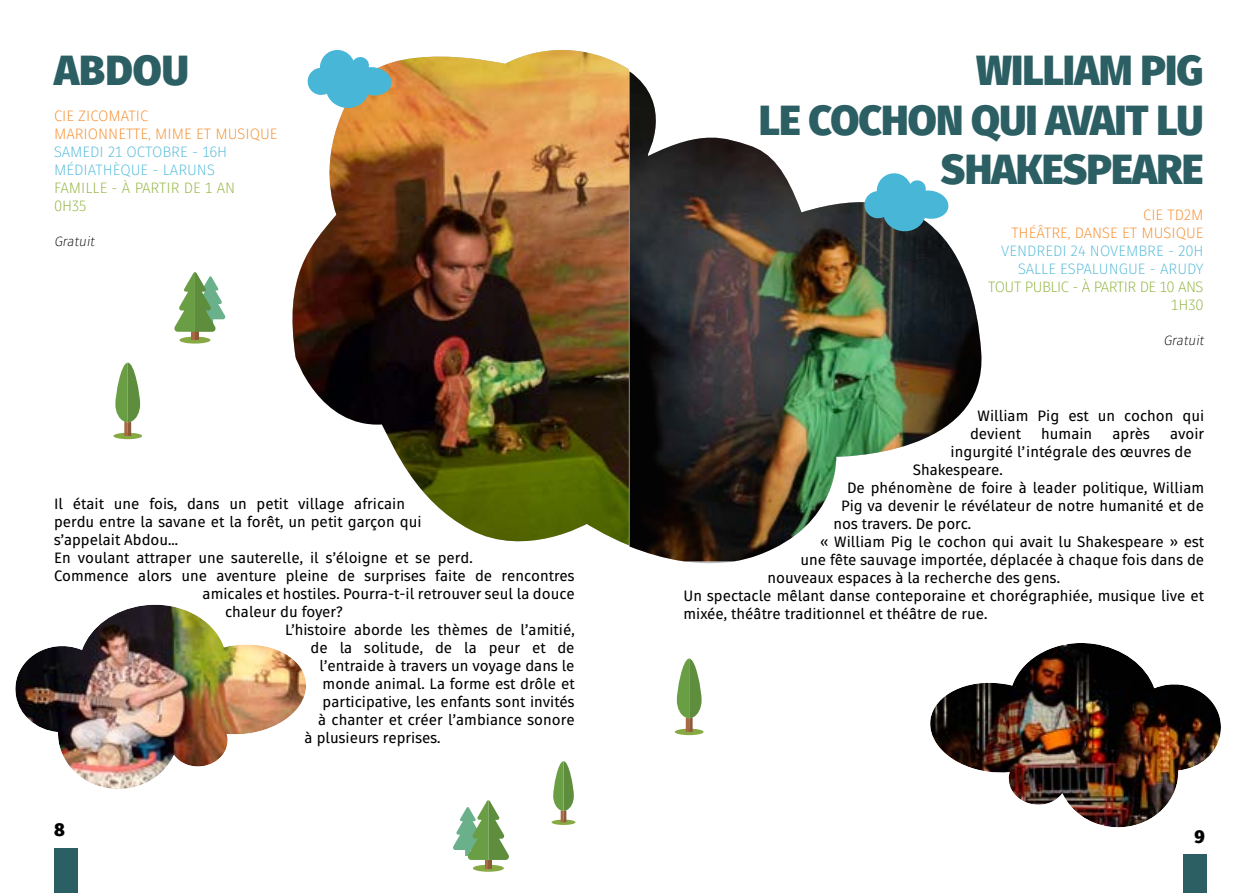
<style>
.page{position:relative;width:1259px;height:893px;background:#fff}
.page>*{position:absolute;margin:0;border:0;box-sizing:border-box;transform-origin:0 0}
.t1{font:900 42px/49.5px "Fuse";letter-spacing:-.02em;color:#2b5f64;text-align:right}
.t2{font:900 18px "Fuse";color:#000}
.t3{font:15px/18px "Fuse";color:#000}
.t4{font:300 15px/18px "Fuse";color:#48b6d7}
.t5{font:300 15px/18px "Fuse";color:#f6861f}
.t6{font:300 15px/18px "Fuse";letter-spacing:-.02em;color:#8baf33;text-align:right}
.t7{font:300 15px/18px "Fuse";color:#8baf33}
.t8{font:italic 300 13.5px "Fuse";color:#000}
</style>
<div class="page">
<div style="left:1182px;top:855px;width:24px;height:38px;background:#2b5f64"></div>
<div style="left:54px;top:848px;width:24px;height:45px;background:#2b5f64"></div>
<img style="left:292px;top:50px;width:337px;height:496px">
<div style="left:179px;top:337px;width:31px;height:7px;background:#87a944;border-radius:50%"></div>
<svg style="left:174px;top:272px;width:52px;height:68px"></svg>
<div style="left:113px;top:433px;width:29px;height:6px;background:#87a944;border-radius:50%"></div>
<svg style="left:115px;top:363px;width:25px;height:73px"></svg>
<svg style="left:307px;top:50px;width:85px;height:59px"></svg>
<svg style="left:473px;top:865px;width:31px;height:7px"></svg>
<svg style="left:453px;top:800px;width:56px;height:68px"></svg>
<svg style="left:551px;top:820px;width:24px;height:5px"></svg>
<svg style="left:553px;top:761px;width:21px;height:61px"></svg>
<img style="left:15px;top:604px;width:291px;height:185px">
<img style="left:629px;top:71px;width:353px;height:490px">
<div style="left:675px;top:729px;width:28px;height:6px;background:#87a944;border-radius:50%"></div>
<svg style="left:677px;top:659px;width:24px;height:73px"></svg>
<svg style="left:863px;top:172px;width:86px;height:61px"></svg>
<img style="left:930px;top:643px;width:291px;height:185px">
<h1 class="t1" style="left:54px;top:46px;width:79px">ABDOU</h1>
<p class="t5" style="left:54px;top:107px;width:225px">CIE ZICOMATIC<br>MARIONNETTE, MIME ET MUSIQUE</p>
<p class="t4" style="left:54px;top:143px;width:175px">SAMEDI 21 OCTOBRE - 16H<br>M ÉDIATHÈQUE - LARUNS</p>
<p class="t7" style="left:54px;top:179px;width:183px">FAMILLE - À PARTIR DE 1 AN<br>0H35</p>
<p class="t8" style="left:54px;top:233px;width:42px">Gratuit</p>
<p class="t3" style="left:54px;top:495px;width:352px">Il était une fois, dans un petit village africain</p>
<p class="t3" style="left:54px;top:513px;width:369px">perdu entre la savane et la forêt, un petit garçon qui</p>
<p class="t3" style="left:54px;top:531px;width:125px">s’appelait Abdou...</p>
<p class="t3" style="left:54px;top:549px;width:420px">En voulant attraper une sauterelle, il s’éloigne et se perd.</p>
<p class="t3" style="left:54px;top:567px;width:522px">Commence alors une aventure pleine de surprises faite de rencontres</p>
<p class="t3" style="left:202px;top:585px;width:374px">amicales et hostiles. Pourra-t-il retrouver seul la douce</p>
<p class="t3" style="left:225px;top:603px;width:119px">chaleur du foyer?</p>
<p class="t3" style="left:285px;top:621px;width:291px">L’histoire aborde les thèmes de l’amitié,</p>
<p class="t3" style="left:310px;top:639px;width:265px">de la solitude, de la peur et de</p>
<p class="t3" style="left:320px;top:657px;width:256px">l’entraide à travers un voyage dans le</p>
<p class="t3" style="left:323px;top:675px;width:254px">monde animal. La forme est drôle et</p>
<p class="t3" style="left:323px;top:693px;width:253px">participative, les enfants sont invités</p>
<p class="t3" style="left:318px;top:711px;width:258px">à chanter et créer l’ambiance sonore</p>
<p class="t3" style="left:305px;top:729px;width:137px">à plusieurs reprises.</p>
<p class="t2" style="left:54px;top:818px;width:12px">8</p>
<h1 class="t1" style="left:759px;top:46px;width:446px">WILLIAM PIG<br>LE COCHON QUI AVAIT LU<br>SHAKESPEARE</h1>
<p class="t5" style="left:1011px;top:206px;width:194px;text-align:right">CIE TD2M<br>THÉÂTRE, DANSE ET MUSIQUE</p>
<p class="t4" style="left:1001px;top:242px;width:204px;text-align:right">VENDREDI 24 NOVEMBRE - 20H<br>SALLE ES PALUNGUE - ARUDY</p>
<p class="t6" style="left:988px;top:278px;width:217px">TOUT PUBLIC - À PARTIR DE 10 ANS<br>1H30</p>
<p class="t8" style="left:1163px;top:332px;width:42px">Gratuit</p>
<p class="t3" style="left:970px;top:407px;width:236px;text-indent:8px">William Pig est un cochon qui devient</p>
<p class="t3" style="left:1041px;top:425px;width:53px">humain</p>
<p class="t3" style="left:1112px;top:425px;width:39px">après</p>
<p class="t3" style="left:1170px;top:425px;width:35px">avoir</p>
<p class="t3" style="left:950px;top:443px;width:243px">ingurgité l’intégrale des œuvres de</p>
<p class="t3" style="left:913px;top:461px;width:91px">Shakespeare.</p>
<p class="t3" style="left:847px;top:479px;width:359px">De phénomène de foire à leader politique, William</p>
<p class="t3" style="left:841px;top:497px;width:364px">Pig va devenir le révélateur de notre humanité et de</p>
<p class="t3" style="left:833px;top:515px;width:139px">nos travers. De porc.</p>
<p class="t3" style="left:820px;top:533px;width:386px">« William Pig le cochon qui avait lu Shakespeare » est</p>
<p class="t3" style="left:800px;top:551px;width:405px">une fête sauvage importée, déplacée à chaque fois dans de</p>
<p class="t3" style="left:767px;top:569px;width:294px">nouveaux espaces à la recherche des gens.</p>
<p class="t3" style="left:683px;top:587px;width:522px">Un spectacle mêlant danse conteporaine et chorégraphiée, musique live et</p>
<p class="t3" style="left:683px;top:605px;width:305px">mixée, théâtre traditionnel et théâtre de rue.</p>
<p class="t2" style="left:1194px;top:824px;width:12px">9</p>
</div>
